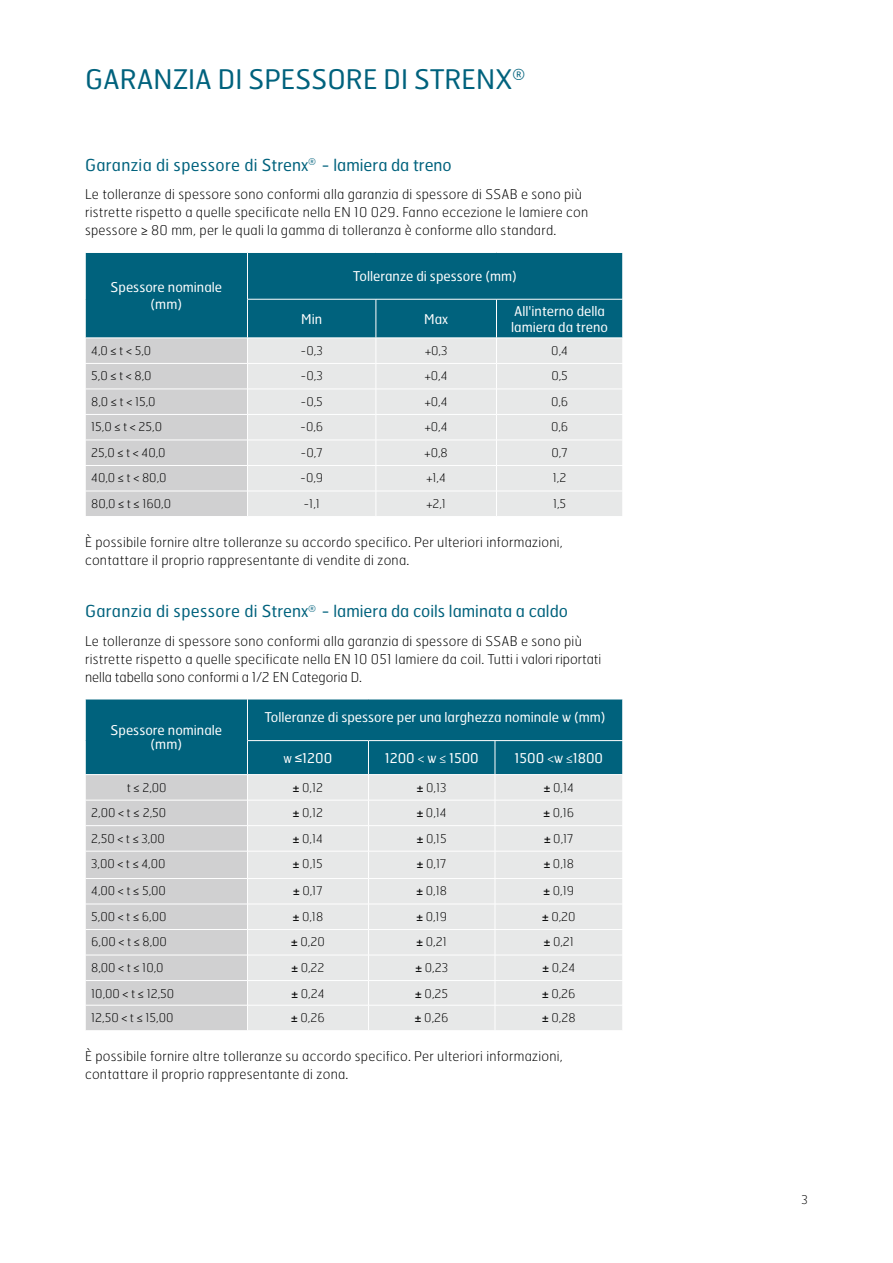
<style>
.page{position:relative;width:893px;height:1263px;background:#fff}
.page>*{position:absolute;margin:0;border:0;box-sizing:border-box;transform-origin:0 0}
.t1{font:27px "Hermes FB";color:#00627d}
.t2{font:16.5px "Hermes FB";color:#00627d}
.t3{font:100 13.5px/18px "Hermes FB";letter-spacing:.02em;color:#000}
.t4{font:13.5px/16.2px "Hermes FB";color:#fff;text-align:center}
.t5{font:100 12px "Hermes FB";color:#000}
.s1{font-family:"Calibri";font-weight:300}
.s2{font-family:"Arial Narrow"}
.s3{font-family:"Arial Narrow";font-weight:400}
</style>
<div class="page">
<div style="left:86px;top:253px;width:536px;height:85px;background:#00627d"></div>
<div style="left:248px;top:339px;width:374px;height:177px;background:#e7e8e8"></div>
<hr style="left:247px;top:363px;width:129px;height:1px;background:#fff">
<hr style="left:376px;top:363px;width:120px;height:1px;background:#fff">
<hr style="left:496px;top:363px;width:127px;height:1px;background:#fff">
<hr style="left:247px;top:389px;width:129px;height:1px;background:#fff">
<hr style="left:376px;top:389px;width:120px;height:1px;background:#fff">
<hr style="left:496px;top:389px;width:127px;height:1px;background:#fff">
<hr style="left:247px;top:414px;width:129px;height:1px;background:#fff">
<hr style="left:376px;top:414px;width:120px;height:1px;background:#fff">
<hr style="left:496px;top:414px;width:127px;height:1px;background:#fff">
<hr style="left:247px;top:440px;width:129px;height:1px;background:#fff">
<hr style="left:376px;top:440px;width:120px;height:1px;background:#fff">
<hr style="left:496px;top:440px;width:127px;height:1px;background:#fff">
<hr style="left:247px;top:465px;width:129px;height:1px;background:#fff">
<hr style="left:376px;top:465px;width:120px;height:1px;background:#fff">
<hr style="left:496px;top:465px;width:127px;height:1px;background:#fff">
<hr style="left:247px;top:491px;width:129px;height:1px;background:#fff">
<hr style="left:376px;top:491px;width:120px;height:1px;background:#fff">
<hr style="left:496px;top:491px;width:127px;height:1px;background:#fff">
<hr style="left:247px;top:253px;width:1px;height:46px;background:#fff">
<div style="left:86px;top:338px;width:161px;height:178px;background:#d0d0d1"></div>
<hr style="left:247px;top:299px;width:129px;height:1px;background:#fff">
<hr style="left:247px;top:299px;width:1px;height:39px;background:#fff">
<hr style="left:496px;top:299px;width:127px;height:1px;background:#fff">
<hr style="left:376px;top:299px;width:120px;height:1px;background:#fff">
<hr style="left:376px;top:299px;width:1px;height:39px;background:#fff">
<hr style="left:496px;top:299px;width:1px;height:39px;background:#fff">
<svg style="left:376px;top:339px;width:1px;height:177px"></svg>
<svg style="left:496px;top:339px;width:1px;height:177px"></svg>
<svg style="left:85px;top:699px;width:538px;height:331px;background:#afc5cc"></svg>
<h1 class="t1" style="left:85px;top:62px;width:441px">GARANZIA DI SPESSORE DI STRENX<sup>®</sup></h1>
<p class="t2" style="left:85px;top:154px;width:368px">Garanzia di spessore di Strenx<sup>®</sup> - lamiera da treno</p>
<p class="t3" style="left:85px;top:185px;width:505px">Le tolleranze di spessore sono conformi alla garanzia di spessore di SSAB e sono più ristrette rispetto a quelle specificate nella EN 10 029. Fanno eccezione le lamiere con spessore <span class="s1">≥</span> 80 mm, per le quali la gamma di tolleranza è conforme allo standard.</p>
<p class="t4" style="left:111px;top:279px;width:113px">Spessore nominale (mm)</p>
<p class="t4" style="left:353px;top:268px;width:165px">Tolleranze di spessore (mm)</p>
<p class="t4" style="left:301px;top:310px;width:22px">Min</p>
<p class="t4" style="left:424px;top:310px;width:25px">Max</p>
<p class="t4" style="left:511px;top:302px;width:98px;text-align:left">All'interno della lamiera da treno</p>
<p class="t5" style="left:91px;top:343px;width:62px">4,0 <span class="s1">≤</span> t <span class="s1">&lt;</span> 5,0</p>
<p class="t5" style="left:301px;top:343px;width:24px">-0,3</p>
<p class="t5" style="left:425px;top:343px;width:24px">+0,3</p>
<p class="t5" style="left:551px;top:343px;width:18px">0,4</p>
<p class="t5" style="left:91px;top:368px;width:62px">5,0 <span class="s1">≤</span> t <span class="s1">&lt;</span> 8,0</p>
<p class="t5" style="left:301px;top:368px;width:24px">-0,3</p>
<p class="t5" style="left:425px;top:368px;width:24px">+0,4</p>
<p class="t5" style="left:551px;top:368px;width:18px">0,5</p>
<p class="t5" style="left:91px;top:394px;width:66px">8,0 <span class="s1">≤</span> t <span class="s1">&lt;</span> 15,0</p>
<p class="t5" style="left:300px;top:394px;width:24px">-0,5</p>
<p class="t5" style="left:425px;top:394px;width:24px">+0,4</p>
<p class="t5" style="left:551px;top:394px;width:19px">0,6</p>
<p class="t5" style="left:91px;top:419px;width:72px">15,0 <span class="s1">≤</span> t <span class="s1">&lt;</span> 25,0</p>
<p class="t5" style="left:300px;top:419px;width:25px">-0,6</p>
<p class="t5" style="left:425px;top:419px;width:24px">+0,4</p>
<p class="t5" style="left:551px;top:419px;width:19px">0,6</p>
<p class="t5" style="left:91px;top:445px;width:76px">25,0 <span class="s1">≤</span> t <span class="s1">&lt;</span> 40,0</p>
<p class="t5" style="left:301px;top:445px;width:24px">-0,7</p>
<p class="t5" style="left:425px;top:445px;width:25px">+0,8</p>
<p class="t5" style="left:551px;top:445px;width:18px">0,7</p>
<p class="t5" style="left:91px;top:470px;width:77px">40,0 <span class="s1">≤</span> t <span class="s1">&lt;</span> 80,0</p>
<p class="t5" style="left:300px;top:470px;width:25px">-0,9</p>
<p class="t5" style="left:426px;top:470px;width:21px">+1,4</p>
<p class="t5" style="left:553px;top:470px;width:15px">1,2</p>
<p class="t5" style="left:91px;top:496px;width:81px">80,0 <span class="s1">≤</span> t <span class="s1">≤</span> 160,0</p>
<p class="t5" style="left:303px;top:496px;width:18px">-1,1</p>
<p class="t5" style="left:426px;top:496px;width:21px">+2,1</p>
<p class="t5" style="left:553px;top:496px;width:15px">1,5</p>
<p class="t3" style="left:85px;top:532px;width:479px">È possibile fornire altre tolleranze su accordo specifico. Per ulteriori informazioni, contattare il proprio rappresentante di vendite di zona.</p>
<p class="t2" style="left:85px;top:601px;width:484px">Garanzia di spessore di Strenx<sup>®</sup> - lamiera da coils laminata a caldo</p>
<p class="t3" style="left:85px;top:632px;width:518px">Le tolleranze di spessore sono conformi alla garanzia di spessore di SSAB e sono più ristrette rispetto a quelle specificate nella EN 10 051 lamiere da coil. Tutti i valori riportati nella tabella sono conformi a 1/2 EN Categoria D.</p>
<p class="t4" style="left:111px;top:722px;width:113px;line-height:14.4px">Spessore nominale (mm)</p>
<p class="t4" style="left:265px;top:709px;width:342px">Tolleranze di spessore per una larghezza nominale w (mm)</p>
<p class="t4" style="left:284px;top:749px;width:50px"><span class="s2">w ≤</span>1200</p>
<p class="t4" style="left:385px;top:749px;width:96px">1200 <span class="s1">&lt;</span> w <span class="s1">≤</span> 1500</p>
<p class="t4" style="left:515px;top:749px;width:90px">1500 <span class="s1">&lt;</span>w <span class="s1">≤</span>1800</p>
<p class="t5" style="left:127px;top:780px;width:41px">t <span class="s1">≤</span> 2,00</p>
<p class="t5" style="left:293px;top:780px;width:32px"><span class="s3">±</span> 0,12</p>
<p class="t5" style="left:417px;top:780px;width:31px"><span class="s3">±</span> 0,13</p>
<p class="t5" style="left:544px;top:780px;width:32px"><span class="s3">±</span> 0,14</p>
<p class="t5" style="left:91px;top:805px;width:77px">2,00 <span class="s1">&lt;</span> t <span class="s1">≤</span> 2,50</p>
<p class="t5" style="left:293px;top:805px;width:32px"><span class="s3">±</span> 0,12</p>
<p class="t5" style="left:417px;top:805px;width:32px"><span class="s3">±</span> 0,14</p>
<p class="t5" style="left:544px;top:805px;width:32px"><span class="s3">±</span> 0,16</p>
<p class="t5" style="left:91px;top:831px;width:75px">2,50 <span class="s1">&lt;</span> t <span class="s1">≤</span> 3,00</p>
<p class="t5" style="left:293px;top:831px;width:32px"><span class="s3">±</span> 0,14</p>
<p class="t5" style="left:417px;top:831px;width:31px"><span class="s3">±</span> 0,15</p>
<p class="t5" style="left:544px;top:831px;width:31px"><span class="s3">±</span> 0,17</p>
<p class="t5" style="left:91px;top:856px;width:76px">3,00 <span class="s1">&lt;</span> t <span class="s1">≤</span> 4,00</p>
<p class="t5" style="left:293px;top:856px;width:31px"><span class="s3">±</span> 0,15</p>
<p class="t5" style="left:417px;top:856px;width:31px"><span class="s3">±</span> 0,17</p>
<p class="t5" style="left:544px;top:856px;width:32px"><span class="s3">±</span> 0,18</p>
<p class="t5" style="left:91px;top:883px;width:76px">4,00 <span class="s1">&lt;</span> t <span class="s1">≤</span> 5,00</p>
<p class="t5" style="left:293px;top:883px;width:31px"><span class="s3">±</span> 0,17</p>
<p class="t5" style="left:416px;top:883px;width:32px"><span class="s3">±</span> 0,18</p>
<p class="t5" style="left:544px;top:883px;width:32px"><span class="s3">±</span> 0,19</p>
<p class="t5" style="left:91px;top:909px;width:77px">5,00 <span class="s1">&lt;</span> t <span class="s1">≤</span> 6,00</p>
<p class="t5" style="left:293px;top:909px;width:32px"><span class="s3">±</span> 0,18</p>
<p class="t5" style="left:416px;top:909px;width:32px"><span class="s3">±</span> 0,19</p>
<p class="t5" style="left:542px;top:909px;width:35px"><span class="s3">±</span> 0,20</p>
<p class="t5" style="left:91px;top:934px;width:77px">6,00 <span class="s1">&lt;</span> t <span class="s1">≤</span> 8,00</p>
<p class="t5" style="left:291px;top:934px;width:35px"><span class="s3">±</span> 0,20</p>
<p class="t5" style="left:417px;top:934px;width:32px"><span class="s3">±</span> 0,21</p>
<p class="t5" style="left:544px;top:934px;width:32px"><span class="s3">±</span> 0,21</p>
<p class="t5" style="left:91px;top:960px;width:74px">8,00 <span class="s1">&lt;</span> t <span class="s1">≤</span> 10,0</p>
<p class="t5" style="left:291px;top:960px;width:35px"><span class="s3">±</span> 0,22</p>
<p class="t5" style="left:415px;top:960px;width:34px"><span class="s3">±</span> 0,23</p>
<p class="t5" style="left:542px;top:960px;width:35px"><span class="s3">±</span> 0,24</p>
<p class="t5" style="left:91px;top:985px;width:85px">10,00 <span class="s1">&lt;</span> t <span class="s1">≤</span> 12,50</p>
<p class="t5" style="left:291px;top:985px;width:35px"><span class="s3">±</span> 0,24</p>
<p class="t5" style="left:415px;top:985px;width:34px"><span class="s3">±</span> 0,25</p>
<p class="t5" style="left:542px;top:985px;width:35px"><span class="s3">±</span> 0,26</p>
<p class="t5" style="left:91px;top:1010px;width:84px">12,50 <span class="s1">&lt;</span> t <span class="s1">≤</span> 15,00</p>
<p class="t5" style="left:291px;top:1010px;width:35px"><span class="s3">±</span> 0,26</p>
<p class="t5" style="left:415px;top:1010px;width:35px"><span class="s3">±</span> 0,26</p>
<p class="t5" style="left:542px;top:1010px;width:35px"><span class="s3">±</span> 0,28</p>
<p class="t3" style="left:85px;top:1047px;width:479px">È possibile fornire altre tolleranze su accordo specifico. Per ulteriori informazioni, contattare il proprio rappresentante di zona.</p>
<p class="t5" style="left:802px;top:1192px;width:8px">3</p>
</div>
